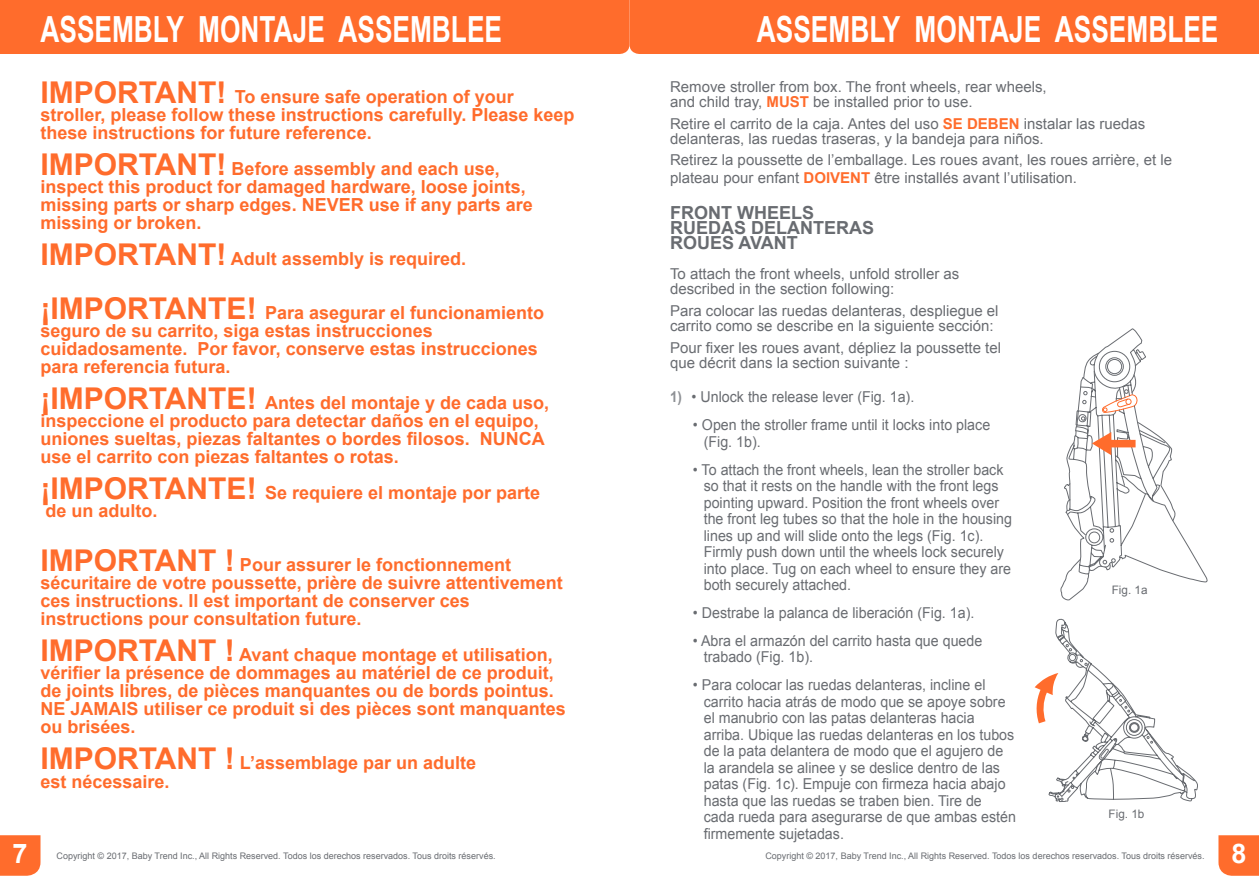
<style>
.page{position:relative;width:1259px;height:893px;background:#fff}
.page>*{position:absolute;margin:0;border:0;box-sizing:border-box;transform-origin:0 0}
.t1{font:700 36px "Arial";color:#fff;scale:.73 1}
.t2{font:700 27px "Arial";color:#fff}
.t3{font:700 18px/18px "Arial";color:#ff6c2c}
.t4{font:700 18px/15px "Arial";color:#696c71}
.t5{font:15px/16.5px "Arial";color:#696c71;scale:.95 1}
.t6{font:15px/15px "Arial";color:#696c71}
.t7{font:11.7px "Arial";color:#696c71}
.t8{font:9px "Arial";color:#696c71}
.s1{font-size:30px}
.s2{font-weight:700;color:#ff6c2c}
.s3{font-weight:700;color:#8e9195}
</style>
<div class="page">
<div style="left:0;top:835px;width:40px;height:41px;background:#ff6c2c"></div>
<div style="left:0;top:0;width:1259px;height:54px;background:#ff6c2c"></div>
<svg style="left:1218px;top:835px;width:41px;height:41px;background:#ff7235"></svg>
<svg style="left:1034px;top:619px;width:164px;height:183px"></svg>
<svg style="left:1060px;top:328px;width:148px;height:273px"></svg>
<h1 class="t1" style="left:40px;top:9px;width:634px">ASSEMBLY MONTAJE ASSEMBLEE</h1>
<h1 class="t1" style="left:757px;top:9px;width:634px">ASSEMBLY MONTAJE ASSEMBLEE</h1>
<p class="t3" style="left:40px;top:88px;width:535px"><span class="s1">IMPORTANT!</span> To ensure safe operation of your stroller, please follow these instructions carefully. Please keep these instructions for future reference.</p>
<p class="t3" style="left:40px;top:160px;width:494px"><span class="s1">IMPORTANT!</span> Before assembly and each use, inspect this product for damaged hardware, loose joints, missing parts or sharp edges. NEVER use if any parts are missing or broken.</p>
<p class="t3" style="left:40px;top:250px;width:427px"><span class="s1">IMPORTANT!</span> Adult assembly is required.</p>
<p class="t3" style="left:40px;top:304px;width:505px"><span class="s1">¡IMPORTANTE!</span> Para asegurar el funcionamiento seguro de su carrito, siga estas instrucciones cuidadosamente. Por favor, conserve estas instrucciones para referencia futura.</p>
<p class="t3" style="left:40px;top:394px;width:510px"><span class="s1">¡IMPORTANTE!</span> Antes del montaje y de cada uso, inspeccione el producto para detectar daños en el equipo, uniones sueltas, piezas faltantes o bordes filosos. NUNCA use el carrito con piezas faltantes o rotas.</p>
<p class="t3" style="left:40px;top:484px;width:501px"><span class="s1">¡IMPORTANTE!</span> Se requiere el montaje por parte de un adulto.</p>
<p class="t3" style="left:40px;top:556px;width:524px"><span class="s1">IMPORTANT !</span> Pour assurer le fonctionnement sécuritaire de votre poussette, prière de suivre attentivement ces instructions. Il est important de conserver ces instructions pour consultation future.</p>
<p class="t3" style="left:40px;top:646px;width:527px"><span class="s1">IMPORTANT !</span> Avant chaque montage et utilisation, vérifier la présence de dommages au matériel de ce produit, de joints libres, de pièces manquantes ou de bords pointus.<br>NE JAMAIS utiliser ce produit si des pièces sont manquantes ou brisées.</p>
<p class="t3" style="left:40px;top:753px;width:437px;line-height:19px"><span class="s1">IMPORTANT !</span> L’assemblage par un adulte est nécessaire.</p>
<p class="t6" style="left:670px;top:79px;width:378px">Remove stroller from box. The front wheels, rear wheels, and child tray, <span class="s2">MUST</span> be installed prior to use.</p>
<p class="t6" style="left:670px;top:116px;width:477px">Retire el carrito de la caja. Antes del uso <span class="s2">SE DEBEN</span> instalar las ruedas delanteras, las ruedas traseras, y la bandeja para niños.</p>
<p class="t6" style="left:670px;top:151px;width:503px;line-height:18px">Retirez la poussette de l’emballage. Les roues avant, les roues arrière, et le plateau pour enfant <span class="s2">DOIVENT</span> être installés avant l’utilisation.</p>
<p class="t4" style="left:670px;top:206px;width:205px">FRONT WHEELS<br>RUEDAS DELANTERAS<br>ROUES AVANT</p>
<p class="t6" style="left:670px;top:267px;width:291px">To attach the front wheels, unfold stroller as described in the section following:</p>
<p class="t6" style="left:670px;top:304px;width:330px">Para colocar las ruedas delanteras, despliegue el carrito como se describe en la siguiente sección:</p>
<p class="t6" style="left:670px;top:340px;width:332px">Pour fixer les roues avant, dépliez la poussette tel que décrit dans la section suivante :</p>
<p class="t5" style="left:670px;top:389px;width:259px"><span class="s3">1)</span> • Unlock the release lever (Fig. 1a).</p>
<p class="t5" style="left:704px;top:417px;width:303px;text-indent:-11px">• Open the stroller frame until it locks into place (Fig. 1b).</p>
<p class="t5" style="left:704px;top:461px;width:326px;text-indent:-11px">• To attach the front wheels, lean the stroller back so that it rests on the handle with the front legs pointing upward. Position the front wheels over the front leg tubes so that the hole in the housing lines up and will slide onto the legs (Fig. 1c).<br>Firmly push down until the wheels lock securely into place. Tug on each wheel to ensure they are both securely attached.</p>
<p class="t5" style="left:693px;top:605px;width:298px">• Destrabe la palanca de liberación (Fig. 1a).</p>
<p class="t5" style="left:704px;top:632px;width:295px;text-indent:-11px">• Abra el armazón del carrito hasta que quede trabado (Fig. 1b).</p>
<p class="t5" style="left:704px;top:677px;width:330px;text-indent:-11px">• Para colocar las ruedas delanteras, incline el carrito hacia atrás de modo que se apoye sobre el manubrio con las patas delanteras hacia arriba. Ubique las ruedas delanteras en los tubos de la pata delantera de modo que el agujero de la arandela se alinee y se deslice dentro de las patas (Fig. 1c). Empuje con firmeza hacia abajo hasta que las ruedas se traben bien. Tire de cada rueda para asegurarse de que ambas estén firmemente sujetadas.</p>
<p class="t7" style="left:1111px;top:582px;width:37px">Fig. 1a</p>
<p class="t7" style="left:1108px;top:806px;width:37px">Fig. 1b</p>
<h2 class="t2" style="left:13px;top:839px;width:17px">7</h2>
<p class="t8" style="left:57px;top:850px;width:441px">Copyright © 2017, Baby Trend Inc., All Rights Reserved. Todos los derechos reservados. Tous droits réservés.</p>
<p class="t8" style="left:765px;top:850px;width:441px">Copyright © 2017, Baby Trend Inc., All Rights Reserved. Todos los derechos reservados. Tous droits réservés.</p>
<h2 class="t2" style="left:1231px;top:839px;width:17px">8</h2>
</div>
